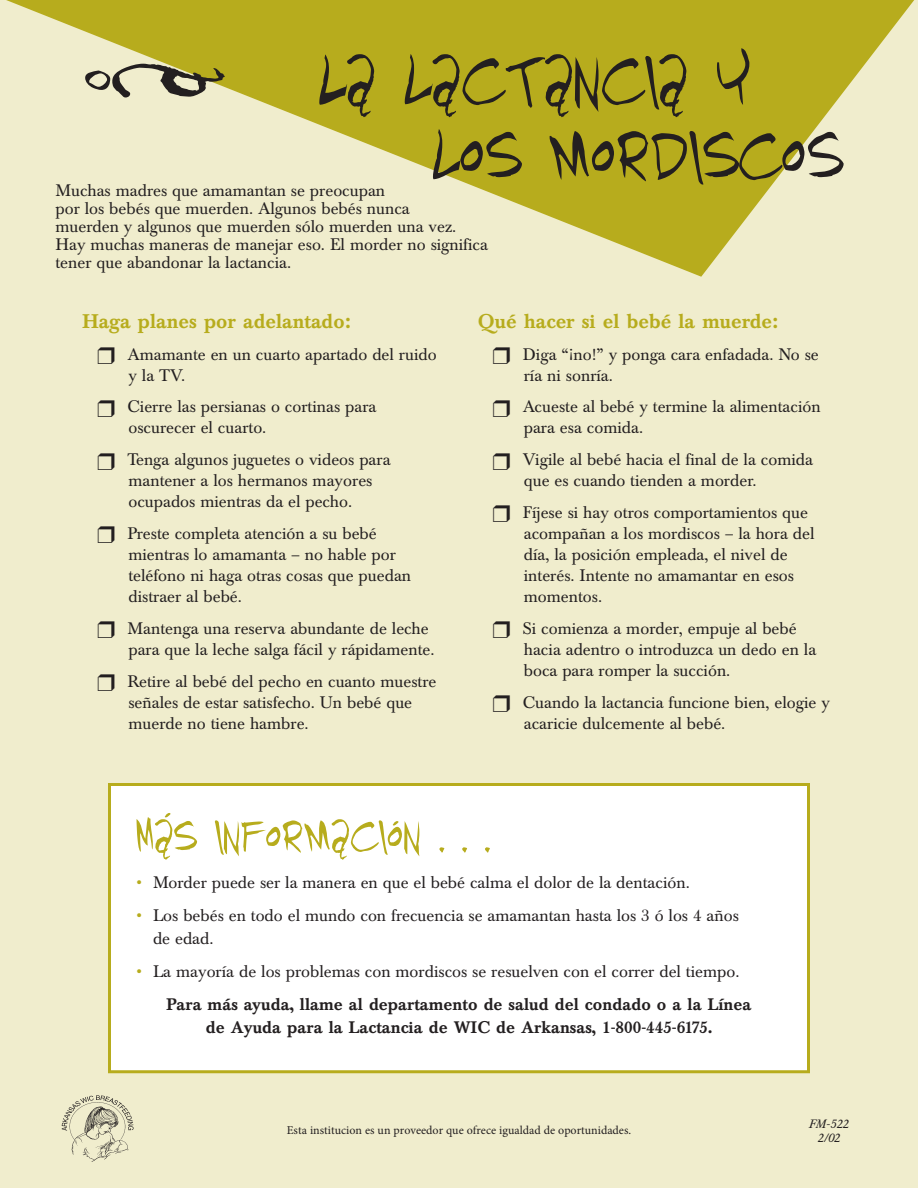
<style>
.page{position:relative;width:918px;height:1188px;background:#f0edcd}
.page>*{position:absolute;margin:0;border:0;box-sizing:border-box;transform-origin:0 0}
.t1{font:150px "Randisious";color:#231f20;scale:.7 1}
.t2{font:84px/75px "Randisious";color:#231f20}
.t3{font:54px "Randisious";color:#b7ac1d}
.t4{font:500 19.5px "Baskerville BE";color:#b7ac1d}
.t5{font:16.5px/21px "Baskerville BE";color:#231f20}
.t6{font:500 16.5px "Baskerville BE";color:#231f20}
.t7{font:12px "Minion Pro";color:#231f20}
.t8{font:italic 12px/14.5px "Baskerville BE";color:#231f20;text-align:center}
.s1{color:#b7ac1d}
.s2{font-weight:500}
</style>
<div class="page">
<svg style="left:6px;top:0;width:908px;height:277px"></svg>
<div style="left:110px;top:784px;width:698px;height:288px;background:#fff"></div>
<div style="left:108px;top:783px;width:702px;height:290px;border:3px solid #b7ac1d"></div>
<img style="left:61px;top:1095px;width:73px;height:67px">
<h2 class="t2" style="left:433px;top:38px;width:412px;text-indent:-114px">La lactancia y los mordiscos</h2>
<h1 class="t1" style="left:63px;top:98px;width:55px;rotate:-90deg">å</h1>
<p class="t5" style="left:56px;top:183px;width:434px;line-height:18px">Muchas madres que amamantan se preocupan<br>por los bebés que muerden. Algunos bebés nunca<br>muerden y algunos que muerden sólo muerden una vez.<br>Hay muchas maneras de manejar eso. El morder no significa tener que abandonar la lactancia.</p>
<p class="t4" style="left:82px;top:313px;width:269px">Haga planes por adelantado:</p>
<p class="t5" style="left:128px;top:345px;width:310px;text-indent:-31px">❒ Amamante en un cuarto apartado del ruido y la TV.</p>
<p class="t5" style="left:128px;top:398px;width:250px;text-indent:-31px">❒ Cierre las persianas o cortinas para oscurecer el cuarto.</p>
<p class="t5" style="left:128px;top:451px;width:264px;text-indent:-31px">❒ Tenga algunos juguetes o videos para mantener a los hermanos mayores ocupados mientras da el pecho.</p>
<p class="t5" style="left:128px;top:525px;width:284px;text-indent:-31px">❒ Preste completa atención a su bebé mientras lo amamanta – no hable por teléfono ni haga otras cosas que puedan distraer al bebé.</p>
<p class="t5" style="left:128px;top:619px;width:308px;text-indent:-31px">❒ Mantenga una reserva abundante de leche para que la leche salga fácil y rápidamente.</p>
<p class="t5" style="left:128px;top:672px;width:310px;text-indent:-31px">❒ Retire al bebé del pecho en cuanto muestre señales de estar satisfecho. Un bebé que muerde no tiene hambre.</p>
<p class="t4" style="left:478px;top:313px;width:302px">Qué hacer si el bebé la muerde:</p>
<p class="t5" style="left:524px;top:345px;width:297px;text-indent:-31px">❒ Diga “¡no!” y ponga cara enfadada. No se ría ni sonría.</p>
<p class="t5" style="left:524px;top:398px;width:298px;text-indent:-31px">❒ Acueste al bebé y termine la alimentación para esa comida.</p>
<p class="t5" style="left:524px;top:451px;width:291px;text-indent:-31px">❒ Vigile al bebé hacia el final de la comida que es cuando tienden a morder.</p>
<p class="t5" style="left:524px;top:504px;width:292px;text-indent:-31px">❒ Fíjese si hay otros comportamientos que acompañan a los mordiscos – la hora del día, la posición empleada, el nivel de interés. Intente no amamantar en esos momentos.</p>
<p class="t5" style="left:524px;top:619px;width:294px;text-indent:-31px">❒ Si comienza a morder, empuje al bebé hacia adentro o introduzca un dedo en la boca para romper la succión.</p>
<p class="t5" style="left:524px;top:693px;width:308px;text-indent:-31px">❒ Cuando la lactancia funcione bien, elogie y acaricie dulcemente al bebé.</p>
<h3 class="t3" style="left:136px;top:801px;width:355px">Más información . . .</h3>
<p class="t5" style="left:136px;top:874px;width:555px"><span class="s1">•</span> Morder puede ser la manera en que el bebé calma el dolor de la dentación.</p>
<p class="t5" style="left:153px;top:906px;width:587px;line-height:22.5px;text-indent:-17px"><span class="s1">•</span> Los bebés en todo el mundo con frecuencia se amamantan hasta los 3 ó los 4 años de edad.</p>
<p class="t5" style="left:167px;top:957px;width:586px;line-height:33.3px;text-indent:-30px"><span class="s1">•</span> La mayoría de los problemas con mordiscos se resuelven con el correr del tiempo.<br><span class="s2">Para más ayuda, llame al departamento de salud del condado o a la Línea</span></p>
<p class="t6" style="left:206px;top:1021px;width:508px">de Ayuda para la Lactancia de WIC de Arkansas, 1-800-445-6175.</p>
<p class="t7" style="left:287px;top:1122px;width:346px">Esta institucion es un proveedor que ofrece igualdad de oportunidades.</p>
<p class="t8" style="left:809px;top:1118px;width:41px">FM-522<br>2/02</p>
</div>
